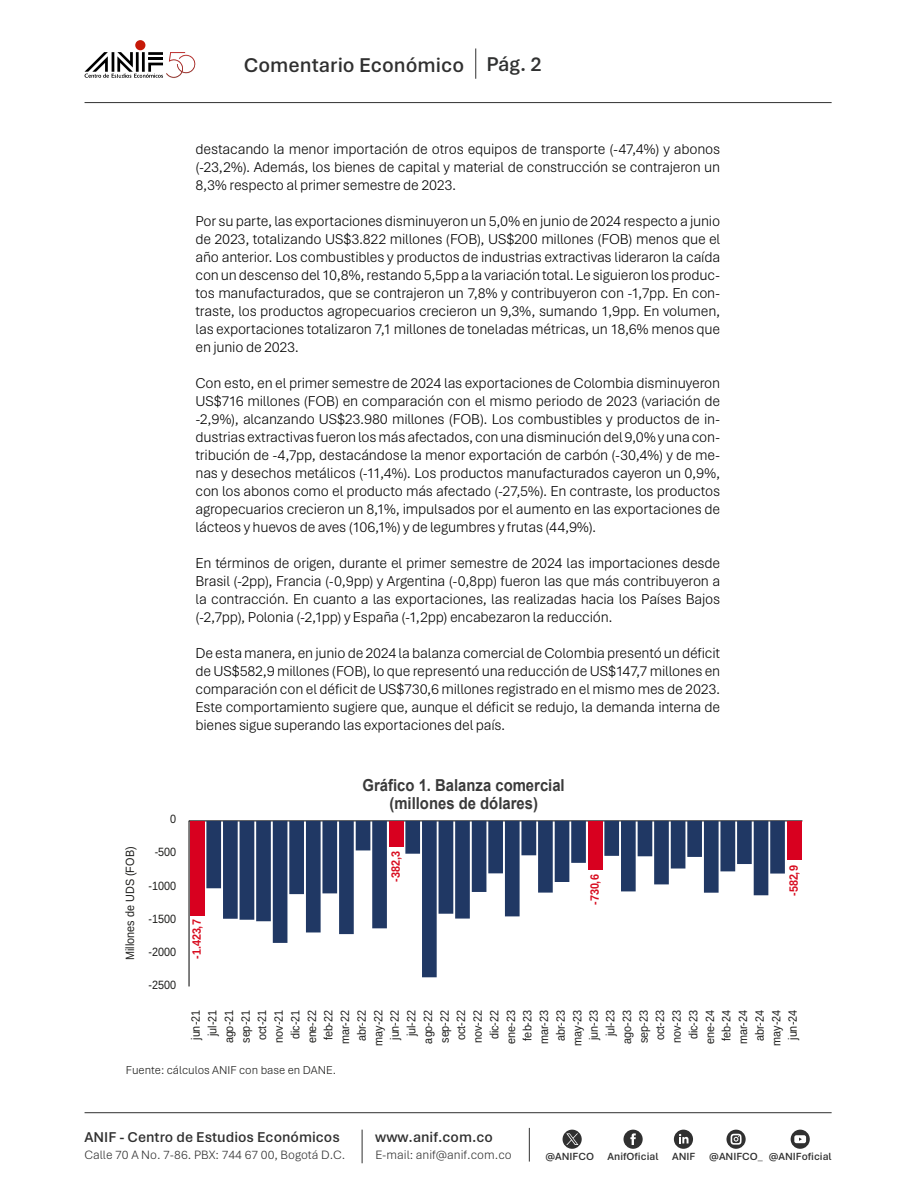
<style>
.page{position:relative;width:918px;height:1188px;background:#fff}
.page>*{position:absolute;margin:0;border:0;box-sizing:border-box;transform-origin:0 0}
.t1{font:600 21px "Aptos";color:#303030}
.t2{font:600 21px "Aptos";color:#303131}
.t3{font:700 16.5px/18px "Arial";color:#3a3a3a;text-align:center;scale:.9 1}
.t4{font:300 15px/18px "Aptos";letter-spacing:-.015em;color:#000;text-align:justify}
.t5{font:600 15px "Aptos";color:#303030}
.t6{font:300 12.75px "Aptos";color:#303030}
.t7{font:12px/16.6px "Arimo";letter-spacing:.005em;color:#1d1d1b;text-align:right;scale:.9 1}
.t8{font:300 12px "Aptos";color:#1d1d1b}
.t9{font:12px "Arimo";letter-spacing:-.005em;color:#d80c1f;scale:.9 1}
.t10{font:600 10.95px "Aptos";color:#303030}
</style>
<div class="page">
<hr style="left:475px;top:48px;width:1px;height:31px;background:#303030">
<hr style="left:85px;top:102px;width:747px;height:1px;background:#303030">
<div style="left:135px;top:40px;width:10px;height:10px;background:#c61908;border-radius:50%"></div>
<svg style="left:85px;top:52px;width:110px;height:26px"></svg>
<hr style="left:362px;top:1130px;width:1px;height:33px;background:#303030">
<hr style="left:529px;top:1128px;width:1px;height:34px;background:#303030">
<hr style="left:85px;top:1112px;width:747px;height:1px;background:#303030">
<div style="left:624px;top:1130px;width:19px;height:19px;background:#303030;border-radius:50%"></div>
<svg style="left:630px;top:1133px;width:6px;height:12px"></svg>
<div style="left:674px;top:1130px;width:19px;height:19px;background:#303030;border-radius:50%"></div>
<svg style="left:679px;top:1134px;width:10px;height:9px"></svg>
<div style="left:563px;top:1130px;width:19px;height:19px;background:#303030;border-radius:50%"></div>
<svg style="left:566px;top:1133px;width:12px;height:12px"></svg>
<svg style="left:726px;top:1130px;width:20px;height:19px"></svg>
<svg style="left:791px;top:1130px;width:19px;height:19px"></svg>
<svg style="left:794px;top:1135px;width:12px;height:8px"></svg>
<hr style="left:189px;top:821px;width:1px;height:165px;background:#000">
<hr style="left:189px;top:821px;width:613px;height:1px;background:#000">
<div style="left:190px;top:821px;width:15px;height:94px;background:#d8001f"></div>
<svg style="left:206px;top:821px;width:579px;height:156px"></svg>
<div style="left:787px;top:821px;width:15px;height:39px;background:#d8001f"></div>
<h1 class="t1" style="left:244px;top:50px;width:222px">Comentario Económico</h1>
<h1 class="t2" style="left:486px;top:50px;width:57px">Pág. 2</h1>
<p class="t4" style="left:196px;top:140px;width:526px">destacando la menor importación de otros equipos de transporte (-47,4%) y abonos (-23,2%). Además, los bienes de capital y material de construcción se contrajeron un 8,3% respecto al primer semestre de 2023.</p>
<p class="t4" style="left:196px;top:212px;width:526px">Por su parte, las exportaciones disminuyeron un 5,0% en junio de 2024 respecto a junio de 2023, totalizando US$3.822 millones (FOB), US$200 millones (FOB) menos que el año anterior. Los combustibles y productos de industrias extractivas lideraron la caída con un descenso del 10,8%, restando 5,5pp a la variación total. Le siguieron los produc&shy;tos manufacturados, que se contrajeron un 7,8% y contribuyeron con -1,7pp. En con&shy;traste, los productos agropecuarios crecieron un 9,3%, sumando 1,9pp. En volumen, las exportaciones totalizaron 7,1 millones de toneladas métricas, un 18,6% menos que en junio de 2023.</p>
<p class="t4" style="left:196px;top:374px;width:526px">Con esto, en el primer semestre de 2024 las exportaciones de Colombia disminuyeron US$716 millones (FOB) en comparación con el mismo periodo de 2023 (variación de -2,9%), alcanzando US$23.980 millones (FOB). Los combustibles y productos de in&shy;dustrias extractivas fueron los más afectados, con una disminución del 9,0% y una con&shy;tribución de -4,7pp, destacándose la menor exportación de carbón (-30,4%) y de me&shy;nas y desechos metálicos (-11,4%). Los productos manufacturados cayeron un 0,9%, con los abonos como el producto más afectado (-27,5%). En contraste, los productos agropecuarios crecieron un 8,1%, impulsados por el aumento en las exportaciones de lácteos y huevos de aves (106,1%) y de legumbres y frutas (44,9%).</p>
<p class="t4" style="left:196px;top:554px;width:526px">En términos de origen, durante el primer semestre de 2024 las importaciones desde Brasil (-2pp), Francia (-0,9pp) y Argentina (-0,8pp) fueron las que más contribuyeron a la contracción. En cuanto a las exportaciones, las realizadas hacia los Países Bajos (-2,7pp), Polonia (-2,1pp) y España (-1,2pp) encabezaron la reducción.</p>
<p class="t4" style="left:196px;top:644px;width:526px">De esta manera, en junio de 2024 la balanza comercial de Colombia presentó un déficit de US$582,9 millones (FOB), lo que representó una reducción de US$147,7 millones en comparación con el déficit de US$730,6 millones registrado en el mismo mes de 2023.<br>Este comportamiento sugiere que, aunque el déficit se redujo, la demanda interna de bienes sigue superando las exportaciones del país.</p>
<p class="t7" style="left:122px;top:960px;width:127px;rotate:-90deg">Millones de UDS (FOB)</p>
<p class="t7" style="left:170px;top:811px;width:8px">0</p>
<p class="t7" style="left:155px;top:844px;width:26px">-500</p>
<p class="t7" style="left:149px;top:877px;width:32px">-1000</p>
<p class="t7" style="left:149px;top:910px;width:32px">-1500</p>
<p class="t7" style="left:149px;top:944px;width:32px">-2000</p>
<p class="t7" style="left:149px;top:977px;width:32px">-2500</p>
<p class="t9" style="left:188px;top:959px;width:45px;rotate:-90deg">-1.423,7</p>
<p class="t3" style="left:363px;top:777px;width:226px">Gráfico 1. Balanza comercial (millones de dólares)</p>
<p class="t9" style="left:387px;top:882px;width:35px;rotate:-90deg">-382,3</p>
<p class="t9" style="left:586px;top:905px;width:35px;rotate:-90deg">-730,6</p>
<p class="t9" style="left:785px;top:896px;width:35px;rotate:-90deg">-582,9</p>
<p class="t7" style="left:188px;top:1046px;width:42px;rotate:-90deg">jun-21 jul-21 ago-21 sep-21 oct-21 nov-21 dic-21 ene-22 feb-22 mar-22 abr-22 may-22 jun-22 jul-22 ago-22 sep-22 oct-22 nov-22 dic-22 ene-23 feb-23 mar-23 abr-23 may-23 jun-23 jul-23 ago-23 sep-23 oct-23 nov-23 dic-23 ene-24 feb-24 mar-24 abr-24 may-24 jun-24</p>
<p class="t8" style="left:126px;top:1062px;width:212px">Fuente: cálculos ANIF con base en DANE.</p>
<p class="t5" style="left:85px;top:1127px;width:257px">ANIF - Centro de Estudios Económicos</p>
<p class="t6" style="left:85px;top:1147px;width:262px">Calle 70 A No. 7-86. PBX: 744 67 00, Bogotá D.C.</p>
<p class="t5" style="left:375px;top:1127px;width:119px">www.anif.com.co</p>
<p class="t6" style="left:375px;top:1147px;width:138px">E-mail: anif@anif.com.co</p>
<p class="t10" style="left:545px;top:1149px;width:114px">@ANIFCO AnifOficial</p>
<p class="t10" style="left:672px;top:1149px;width:25px">ANIF</p>
<p class="t10" style="left:709px;top:1149px;width:124px">@ANIFCO_ @ANIFoficial</p>
</div>
